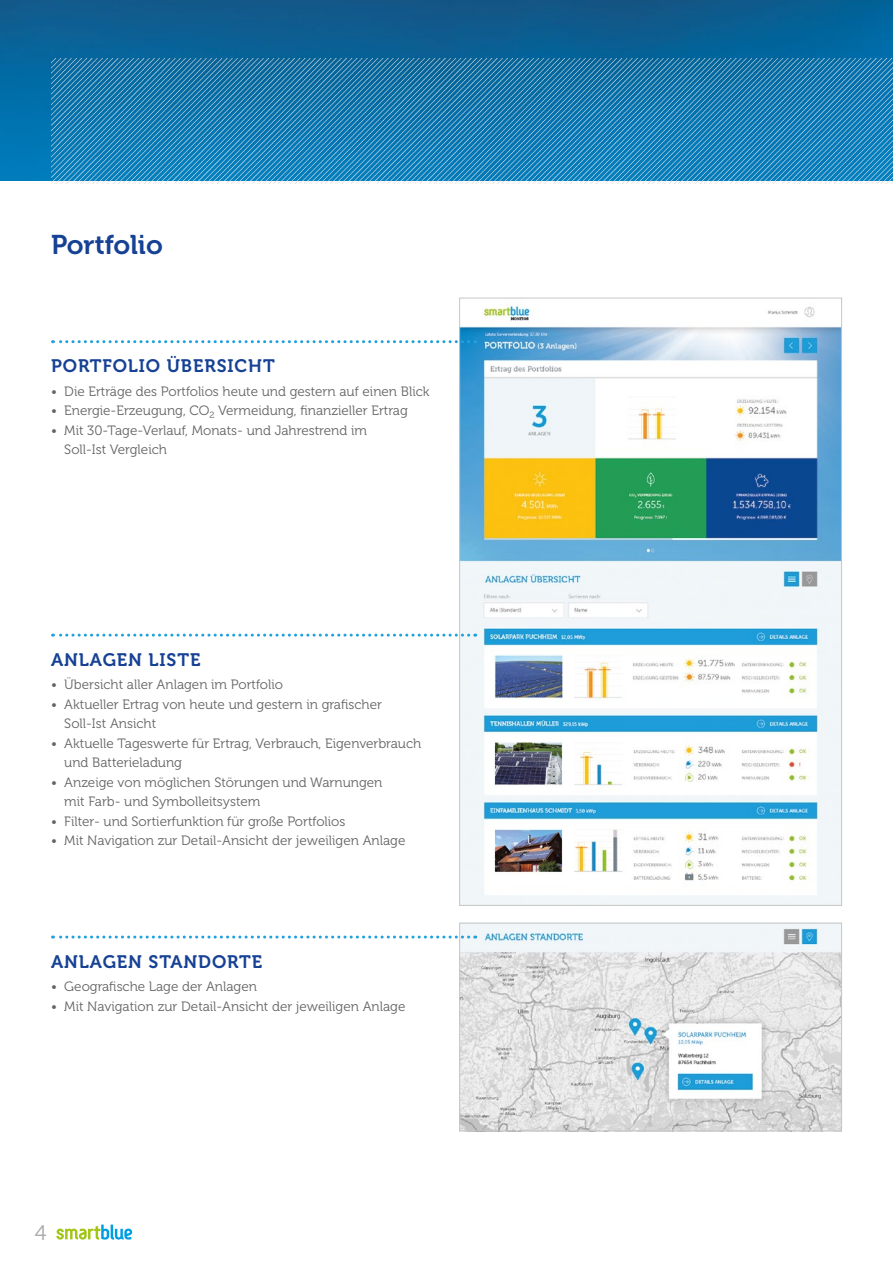
<style>
.page{position:relative;width:893px;height:1263px;background:#fff}
.page>*{position:absolute;margin:0;border:0;box-sizing:border-box;transform-origin:0 0}
.t1{font:27px "Museo 700";color:#164194}
.t2{font:21px "Museo 300";color:#a8a8a7}
.t3{font:18px "Museo 700";letter-spacing:.05em;color:#164194}
.t4{font:13.5px/19.5px "Museo 300";color:#646363}
</style>
<div class="page">
<img style="left:0;top:0;width:893px;height:180px">
<img style="left:52px;top:58px;width:841px;height:126px">
<svg style="left:56px;top:1224px;width:76px;height:15px"></svg>
<img style="left:461px;top:305px;width:379px;height:599px">
<img style="left:461px;top:925px;width:379px;height:204px">
<div style="left:459px;top:923px;width:383px;height:208px;border:1px solid #c6c6c6"></div>
<svg style="left:53px;top:340px;width:416px;height:3px"></svg>
<svg style="left:53px;top:634px;width:416px;height:3px"></svg>
<svg style="left:53px;top:935px;width:416px;height:3px"></svg>
<h1 class="t1" style="left:51px;top:230px;width:113px">Portfolio</h1>
<h3 class="t3" style="left:51px;top:356px;width:225px">PORTFOLIO ÜBERSICHT</h3>
<p class="t4" style="left:51px;top:382px;width:380px">• Die Erträge des Portfolios heute und gestern auf einen Blick</p>
<p class="t4" style="left:51px;top:401px;width:358px">• Energie-Erzeugung, CO<sub>2</sub> Vermeidung, finanzieller Ertrag</p>
<p class="t4" style="left:64px;top:421px;width:304px;text-indent:-13px">• Mit 30-Tage-Verlauf, Monats- und Jahrestrend im<br>Soll-Ist Vergleich</p>
<h3 class="t3" style="left:51px;top:649px;width:151px">ANLAGEN LISTE</h3>
<p class="t4" style="left:51px;top:675px;width:233px">• Übersicht aller Anlagen im Portfolio</p>
<p class="t4" style="left:64px;top:695px;width:319px;text-indent:-13px">• Aktueller Ertrag von heute und gestern in grafischer<br>Soll-Ist Ansicht</p>
<p class="t4" style="left:64px;top:734px;width:358px;text-indent:-13px">• Aktuelle Tageswerte für Ertrag, Verbrauch, Eigenverbrauch und Batterieladung</p>
<p class="t4" style="left:64px;top:773px;width:320px;text-indent:-13px">• Anzeige von möglichen Störungen und Warnungen mit Farb- und Symbolleitsystem</p>
<p class="t4" style="left:51px;top:812px;width:296px">• Filter- und Sortierfunktion für große Portfolios</p>
<p class="t4" style="left:51px;top:831px;width:356px">• Mit Navigation zur Detail-Ansicht der jeweiligen Anlage</p>
<h3 class="t3" style="left:51px;top:951px;width:213px">ANLAGEN STANDORTE</h3>
<p class="t4" style="left:51px;top:977px;width:207px">• Geografische Lage der Anlagen</p>
<p class="t4" style="left:51px;top:997px;width:356px">• Mit Navigation zur Detail-Ansicht der jeweiligen Anlage</p>
<h2 class="t2" style="left:35px;top:1221px;width:13px">4</h2>
</div>
